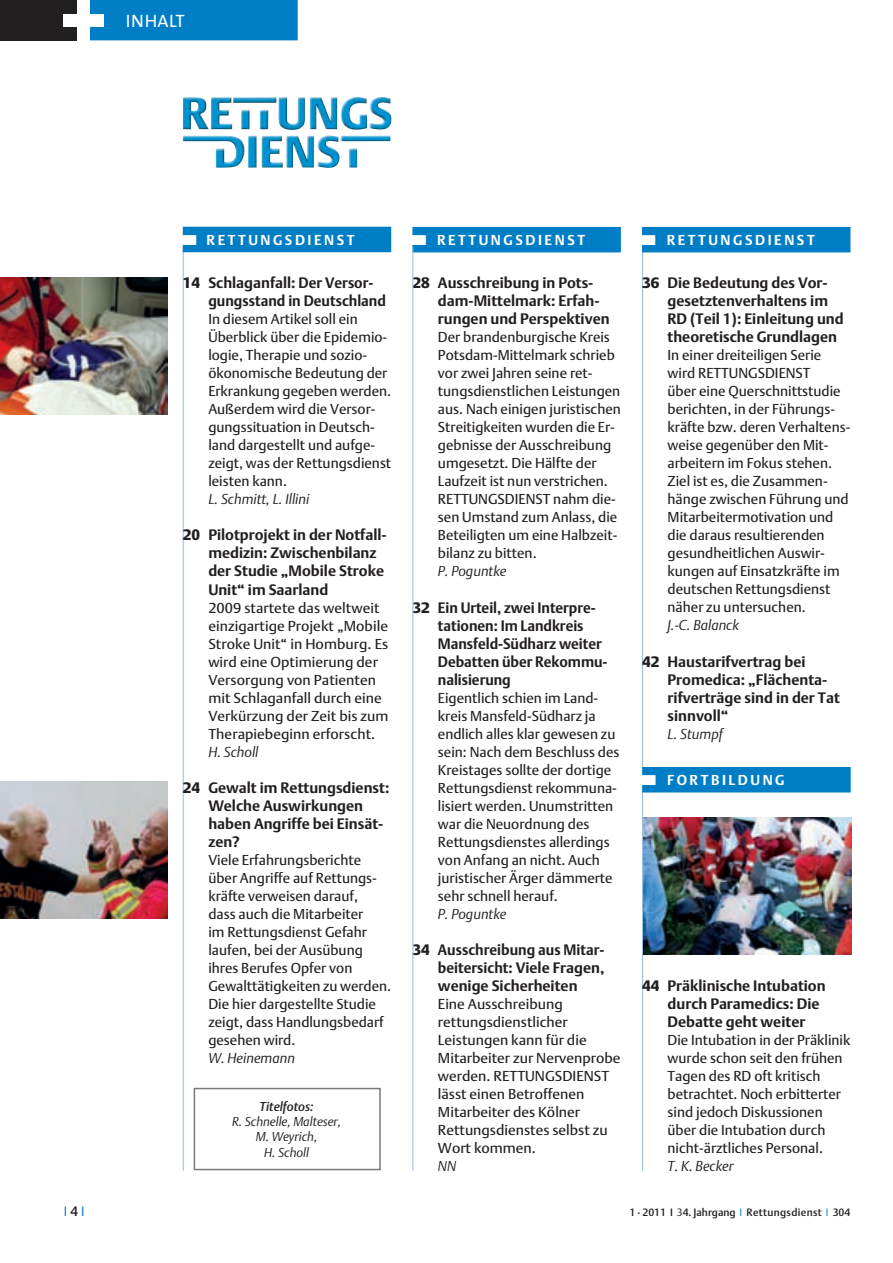
<style>
.page{position:relative;width:893px;height:1263px;background:#fff}
.page>*{position:absolute;margin:0;border:0;box-sizing:border-box;transform-origin:0 0}
.t1{font:18px "The Sans Caps";letter-spacing:.02em;color:#fff}
.t2{font:700 15px/18px "DTL Argo T";color:#231f20}
.t3{font:700 15px/18px "DTL Argo T";color:#231f20;scale:.96 1}
.t4{font:14.25px/18px "DTL Argo T";color:#231f20}
.t5{font:italic 14.25px "DTL Argo T Light";color:#231f20}
.t6{font:700 14.25px "DTL Argo T";letter-spacing:.18em;color:#fff}
.t7{font:13.5px "DTL Argo T Light";color:#007ec5}
.t8{font:italic 12.75px/15.3px "DTL Argo T Light";color:#231f20;text-align:center}
.t9{font:italic 12.75px "DTL Argo T Medium";color:#231f20}
.t10{font:10.5px "DTL Argo T Medium";letter-spacing:.03em;color:#231f20}
.s1{font-family:"DTL Argo T Medium";color:#231f20}
.s2{font-family:"DTL Argo T Black";font-weight:400}
.s3{font-family:"DTL Argo T Light"}
.s4{font-family:"DTL Argo T Light";color:#007ec5}
</style>
<div class="page">
<div style="left:0;top:0;width:87px;height:40px;background:#231f20"></div>
<div style="left:90px;top:0;width:208px;height:40px;background:#007ec5"></div>
<div style="left:78px;top:0;width:12px;height:40px;background:#fff"></div>
<div style="left:64px;top:14px;width:40px;height:13px;background:#fff"></div>
<hr style="left:183px;top:247px;width:1px;height:923px;background:#94bbe3">
<hr style="left:642px;top:247px;width:1px;height:923px;background:#94bbe3">
<div style="left:184px;top:227px;width:206px;height:24px;background:#007ec5"></div>
<div style="left:183px;top:227px;width:208px;height:25px;border:2px solid #007ec5"></div>
<div style="left:194px;top:1088px;width:187px;height:82px;border:2px solid #76787b"></div>
<img style="left:183px;top:97px;width:209px;height:71px">
<div style="left:413px;top:228px;width:207px;height:24px;background:#007ec5"></div>
<div style="left:412px;top:227px;width:209px;height:25px;border:2px solid #007ec5"></div>
<hr style="left:412px;top:247px;width:1px;height:924px;background:#94bbe3">
<div style="left:643px;top:228px;width:207px;height:24px;background:#007ec5"></div>
<div style="left:642px;top:227px;width:208px;height:25px;border:2px solid #007ec5"></div>
<img style="left:0;top:278px;width:167px;height:136px">
<img style="left:643px;top:818px;width:208px;height:136px">
<img style="left:0;top:782px;width:167px;height:136px">
<div style="left:643px;top:768px;width:207px;height:24px;background:#007ec5"></div>
<div style="left:642px;top:767px;width:209px;height:25px;border:2px solid #007ec5"></div>
<p class="t1" style="left:128px;top:10px;width:60px">INHALT</p>
<p class="t7" style="left:64px;top:1205px;width:22px">I<span class="s1">4</span> I</p>
<p class="t6" style="left:181px;top:234px;width:175px">■ RETTUNGSDIENST</p>
<p class="t2" style="left:208px;top:275px;width:179px;text-indent:-25px"><span class="s2">14</span> Schlaganfall: Der Versor&shy;gungsstand in Deutschland</p>
<p class="t4" style="left:208px;top:312px;width:184px">In diesem Artikel soll ein<br>Überblick über die Epidemio&shy;logie, Therapie und sozio&shy;ökonomische Bedeutung der<br>Erkrankung gegeben werden.<br>Außerdem wird die Versor&shy;gungssituation in Deutsch&shy;land dargestellt und aufge&shy;zeigt, was der Rettungsdienst leisten kann.</p>
<p class="t5" style="left:208px;top:493px;width:103px">L. Schmitt, L. Illini</p>
<p class="t2" style="left:208px;top:527px;width:180px;text-indent:-26px"><span class="s2">20</span> Pilotprojekt in der Notfall&shy;medizin: Zwischenbilanz der Studie „Mobile Stroke<br>Unit“ im Saarland</p>
<p class="t4" style="left:208px;top:600px;width:182px">2009 startete das weltweit einzigartige Projekt „Mobile<br>Stroke Unit“ in Homburg. Es wird eine Optimierung der<br>Versorgung von Patienten mit Schlaganfall durch eine<br>Verkürzung der Zeit bis zum<br>Therapiebeginn erforscht.</p>
<p class="t5" style="left:208px;top:745px;width:52px">H. Scholl</p>
<p class="t2" style="left:208px;top:779px;width:183px;text-indent:-26px"><span class="s2">24</span> Gewalt im Rettungsdienst:<br>Welche Auswirkungen haben Angriffe bei Einsät&shy;zen?</p>
<p class="t4" style="left:208px;top:852px;width:184px">Viele Erfahrungsberichte über Angriffe auf Rettungs&shy;kräfte verweisen darauf,<br>dass auch die Mitarbeiter<br>im Rettungsdienst Gefahr laufen, bei der Ausübung ihres Berufes Opfer von<br>Gewalttätigkeiten zu werden.<br>Die hier dargestellte Studie zeigt, dass Handlungsbedarf gesehen wird.</p>
<p class="t5" style="left:208px;top:1051px;width:88px">W. Heinemann</p>
<p class="t9" style="left:260px;top:1101px;width:56px">Titelfotos:</p>
<p class="t8" style="left:232px;top:1115px;width:111px">R. Schnelle, Malteser,<br>M. Weyrich,<br>H. Scholl</p>
<p class="t6" style="left:410px;top:234px;width:176px">■ RETTUNGSDIENST</p>
<p class="t2" style="left:438px;top:275px;width:173px;text-indent:-26px"><span class="s2">28</span> Ausschreibung in Pots&shy;dam-Mittelmark: Erfah&shy;rungen und Perspektiven</p>
<p class="t4" style="left:438px;top:330px;width:184px">Der brandenburgische Kreis<br>Potsdam-Mittelmark schrieb vor zwei Jahren seine ret&shy;tungsdienstlichen Leistungen aus. Nach einigen juristischen<br>Streitigkeiten wurden die Er&shy;gebnisse der Ausschreibung umgesetzt. Die Hälfte der<br>Laufzeit ist nun verstrichen.<br>RETTUNGSDIENST nahm die&shy;sen Umstand zum Anlass, die<br>Beteiligten um eine Halbzeit&shy;bilanz zu bitten.</p>
<p class="t5" style="left:438px;top:565px;width:70px">P. Poguntke</p>
<p class="t3" style="left:438px;top:599px;width:178px;text-indent:-26px"><span class="s2">32</span> Ein Urteil, zwei Interpre&shy;tationen: Im Landkreis<br>Mansfeld-Südharz weiter<br>Debatten über Rekommu&shy;nalisierung</p>
<p class="t4" style="left:438px;top:690px;width:183px">Eigentlich schien im Land&shy;kreis Mansfeld-Südharz ja endlich alles klar gewesen zu sein: Nach dem Beschluss des<br>Kreistages sollte der dortige<br>Rettungsdienst rekommuna&shy;lisiert werden. Unumstritten war die Neuordnung des<br>Rettungsdienstes allerdings von Anfang an nicht. Auch juristischer Ärger dämmerte sehr schnell herauf.</p>
<p class="t5" style="left:438px;top:907px;width:70px">P. Poguntke</p>
<p class="t3" style="left:438px;top:941px;width:175px;text-align:justify;text-indent:-26px"><span class="s2">34</span> Ausschreibung aus Mitar&shy;beitersicht: Viele Fragen, wenige Sicherheiten</p>
<p class="t4" style="left:438px;top:996px;width:184px">Eine Ausschreibung rettungsdienstlicher<br>Leistungen kann für die<br>Mitarbeiter zur Nervenprobe werden. RETTUNGSDIENST lässt einen Betroffenen<br>Mitarbeiter des Kölner<br>Rettungsdienstes selbst zu<br>Wort kommen.</p>
<p class="t5" style="left:438px;top:1159px;width:20px">NN</p>
<p class="t6" style="left:640px;top:234px;width:176px">■ RETTUNGSDIENST</p>
<p class="t2" style="left:668px;top:275px;width:178px;text-indent:-26px"><span class="s2">36</span> Die Bedeutung des Vor&shy;gesetztenverhaltens im<br>RD (Teil 1): Einleitung und theoretische Grundlagen</p>
<p class="t4" style="left:668px;top:348px;width:184px">In einer dreiteiligen Serie wird RETTUNGSDIENST<br>über eine Querschnittstudie berichten, in der Führungs&shy;kräfte bzw. deren Verhaltens&shy;weise gegenüber den Mit&shy;arbeitern im Fokus stehen.<br>Ziel ist es, die Zusammen&shy;hänge zwischen Führung und<br>Mitarbeitermotivation und die daraus resultierenden gesundheitlichen Auswir&shy;kungen auf Einsatzkräfte im deutschen Rettungsdienst näher zu untersuchen.</p>
<p class="t5" style="left:668px;top:619px;width:73px">J.-C. Balanck</p>
<p class="t2" style="left:668px;top:653px;width:174px;text-indent:-26px"><span class="s2">42</span> Haustarifvertrag bei<br>Promedica: „Flächenta&shy;rifverträge sind in der Tat sinnvoll“</p>
<p class="t5" style="left:668px;top:727px;width:57px">L. Stumpf</p>
<p class="t6" style="left:640px;top:774px;width:146px">■ FORTBILDUNG</p>
<p class="t2" style="left:668px;top:977px;width:160px;text-indent:-26px"><span class="s2">44</span> Präklinische Intubation durch Paramedics: Die<br>Debatte geht weiter</p>
<p class="t4" style="left:668px;top:1032px;width:184px">Die Intubation in der Präklinik wurde schon seit den frühen<br>Tagen des RD oft kritisch betrachtet. Noch erbitterter sind jedoch Diskussionen über die Intubation durch nicht-ärztliches Personal.</p>
<p class="t5" style="left:668px;top:1159px;width:67px">T. K. Becker</p>
<p class="t10" style="left:630px;top:1208px;width:222px">1 · 2011 I <span class="s3">3</span>4. Jahrgang <span class="s4">I</span> Rettungsdienst <span class="s4">I</span> 304</p>
</div>
